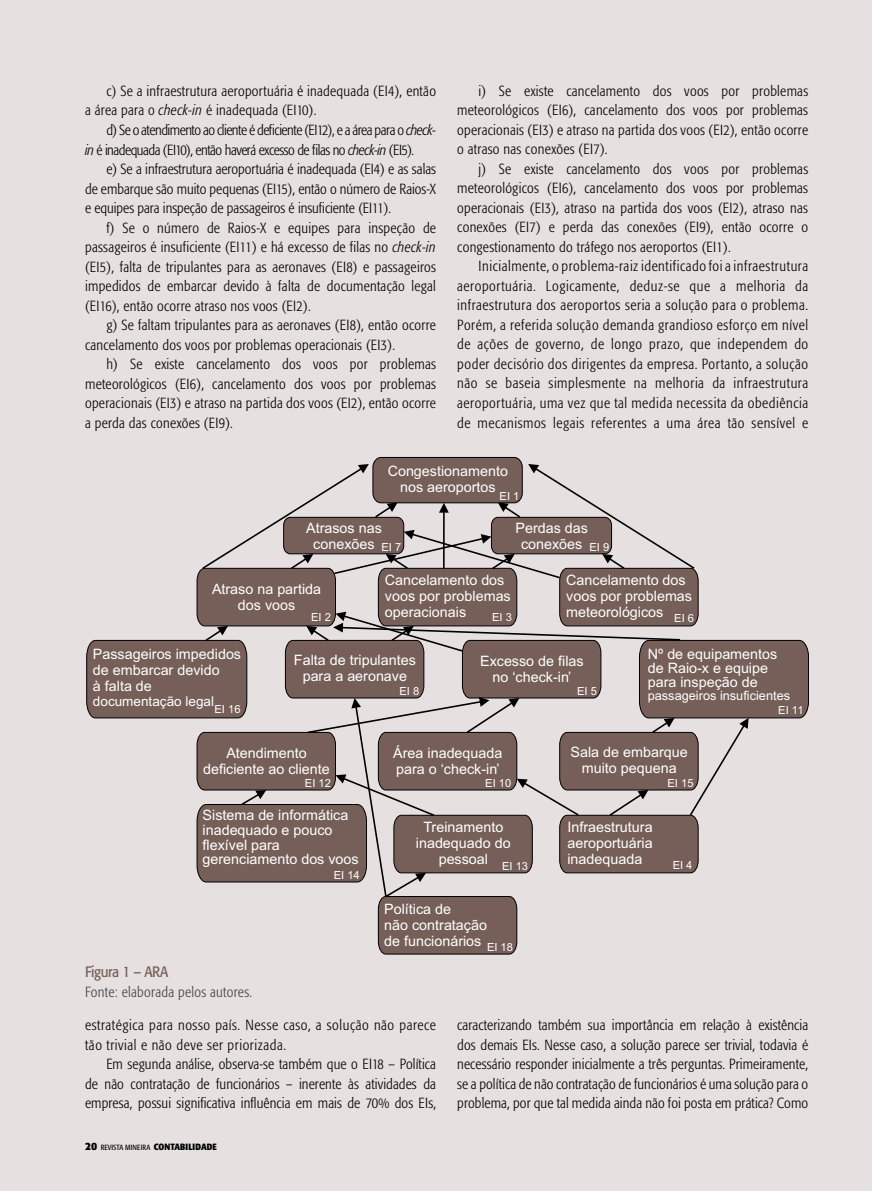
<style>
.page{position:relative;width:872px;height:1191px;background:#e6e0e1}
.page>*{position:absolute;margin:0;border:0;box-sizing:border-box;transform-origin:0 0}
.t1{font:15px "Formata";letter-spacing:-.03em;color:#755f58;scale:.9 1}
.t2{font:300 condensed 14.55px/19.5px "Formata";letter-spacing:.02em;color:#000;text-align:justify}
.t3{font:300 condensed 14.55px/19.5px "Formata";letter-spacing:-.03em;color:#000}
.t4{font:300 condensed 14.55px/19.5px "Formata";letter-spacing:.04em;color:#000}
.t5{font:300 condensed 14.55px "Formata";letter-spacing:.02em;color:#414142}
.t6{font:14.4px/16px "Arial";color:#fff;text-align:center}
.t7{font:13.5px "Arial";color:#fff}
.t8{font:12.75px "Arial";color:#fff}
.t9{font:11.1px "Arial";color:#fff}
.t10{font:condensed 7.5px "Formata";letter-spacing:.02em;color:#000}
.s1{font-style:italic}
.s2{font-weight:700;font-stretch:normal;font-size:10.5px}
.s3{font-weight:700;font-size:9px}
</style>
<div class="page">
<svg style="left:86px;top:457px;width:722px;height:498px"></svg>
<p class="t2" style="left:85px;top:81px;width:352px;text-indent:21px">c) Se a infraestrutura aeroportuária é inadequada (EI4), então a área para o <span class="s1">check-in</span> é inadequada (EI10).</p>
<p class="t3" style="left:85px;top:120px;width:352px;text-indent:21px">d) Se o atendimento ao cliente é deficiente (EI12), e a área para o <span class="s1">check&shy;in</span> é inadequada (EI10), então haverá excesso de filas no <span class="s1">check-in</span> (EI5).</p>
<p class="t2" style="left:85px;top:159px;width:352px;text-indent:21px">e) Se a infraestrutura aeroportuária é inadequada (EI4) e as salas de embarque são muito pequenas (EI15), então o número de Raios-X e equipes para inspeção de passageiros é insuficiente (EI11).</p>
<p class="t2" style="left:85px;top:218px;width:352px;text-indent:21px">f) Se o número de Raios-X e equipes para inspeção de passageiros é insuficiente (EI11) e há excesso de filas no <span class="s1">check-in </span>(EI5), falta de tripulantes para as aeronaves (EI8) e passageiros impedidos de embarcar devido à falta de documentação legal (EI16), então ocorre atraso nos voos (EI2).</p>
<p class="t2" style="left:85px;top:315px;width:352px;text-indent:21px">g) Se faltam tripulantes para as aeronaves (EI8), então ocorre cancelamento dos voos por problemas operacionais (EI3).</p>
<p class="t2" style="left:85px;top:354px;width:352px;text-indent:21px">h) Se existe cancelamento dos voos por problemas meteorológicos (EI6), cancelamento dos voos por problemas operacionais (EI3) e atraso na partida dos voos (EI2), então ocorre a perda das conexões (EI9).</p>
<p class="t2" style="left:457px;top:81px;width:352px;text-indent:21px">i) Se existe cancelamento dos voos por problemas meteorológicos (EI6), cancelamento dos voos por problemas operacionais (EI3) e atraso na partida dos voos (EI2), então ocorre o atraso nas conexões (EI7).</p>
<p class="t2" style="left:457px;top:159px;width:352px;text-indent:21px">j) Se existe cancelamento dos voos por problemas meteorológicos (EI6), cancelamento dos voos por problemas operacionais (EI3), atraso na partida dos voos (EI2), atraso nas conexões (EI7) e perda das conexões (EI9), então ocorre o congestionamento do tráfego nos aeroportos (EI1).</p>
<p class="t2" style="left:457px;top:257px;width:352px;text-indent:21px">Inicialmente, o problema-raiz identificado foi a infraestrutura aeroportuária. Logicamente, deduz-se que a melhoria da infraestrutura dos aeroportos seria a solução para o problema.<br>Porém, a referida solução demanda grandioso esforço em nível de ações de governo, de longo prazo, que independem do poder decisório dos dirigentes da empresa. Portanto, a solução não se baseia simplesmente na melhoria da infraestrutura aeroportuária, uma vez que tal medida necessita da obediência de mecanismos legais referentes a uma área tão sensível e</p>
<p class="t6" style="left:388px;top:463px;width:122px">Congestionamento nos aeroportos</p>
<p class="t9" style="left:499px;top:489px;width:21px">EI 1</p>
<p class="t6" style="left:306px;top:520px;width:77px">Atrasos nas conexões</p>
<p class="t6" style="left:515px;top:520px;width:74px">Perdas das conexões</p>
<p class="t6" style="left:212px;top:581px;width:111px">Atraso na partida dos voos</p>
<p class="t6" style="left:385px;top:572px;width:127px;text-align:left">Cancelamento dos voos por problemas operacionais</p>
<p class="t6" style="left:566px;top:572px;width:127px;text-align:left">Cancelamento dos voos por problemas meteorológicos</p>
<p class="t6" style="left:93px;top:646px;width:150px;text-align:left">Passageiros impedidos de embarcar devido<br>à falta de</p>
<p class="t7" style="left:93px;top:694px;width:123px">documentação legal</p>
<p class="t9" style="left:381px;top:541px;width:21px">EI 7</p>
<p class="t9" style="left:589px;top:541px;width:21px">EI 9</p>
<p class="t9" style="left:311px;top:611px;width:21px">EI 2</p>
<p class="t9" style="left:492px;top:611px;width:21px">EI 3</p>
<p class="t9" style="left:674px;top:612px;width:21px">EI 6</p>
<p class="t6" style="left:294px;top:652px;width:123px">Falta de tripulantes para a aeronave</p>
<p class="t6" style="left:480px;top:653px;width:105px">Excesso de filas no ‘check-in’</p>
<p class="t6" style="left:648px;top:647px;width:131px;line-height:14.1px;text-align:left">Nº de equipamentos de Raio-x e equipe para inspeção de</p>
<p class="t8" style="left:648px;top:688px;width:144px">passageiros insuficientes</p>
<p class="t9" style="left:399px;top:685px;width:21px">EI 8</p>
<p class="t9" style="left:577px;top:685px;width:21px">EI 5</p>
<p class="t9" style="left:214px;top:703px;width:28px">EI 16</p>
<p class="t9" style="left:778px;top:704px;width:27px">EI 11</p>
<p class="t6" style="left:203px;top:745px;width:128px">Atendimento deficiente ao cliente</p>
<p class="t6" style="left:393px;top:745px;width:111px;text-align:left">Área inadequada para o ‘check-in’</p>
<p class="t6" style="left:570px;top:744px;width:119px">Sala de embarque muito pequena</p>
<p class="t6" style="left:203px;top:808px;width:158px;line-height:14.7px;text-align:left">Sistema de informática inadequado e pouco flexível para gerenciamento dos voos</p>
<p class="t6" style="left:416px;top:818px;width:96px">Treinamento inadequado do pessoal</p>
<p class="t6" style="left:567px;top:819px;width:87px;text-align:justify">Infraestrutura aeroportuária inadequada</p>
<p class="t6" style="left:384px;top:901px;width:104px;text-align:left">Política de<br>não contratação de funcionários</p>
<p class="t9" style="left:305px;top:776px;width:28px">EI 12</p>
<p class="t9" style="left:485px;top:777px;width:28px">EI 10</p>
<p class="t9" style="left:667px;top:777px;width:28px">EI 15</p>
<p class="t9" style="left:502px;top:860px;width:28px">EI 13</p>
<p class="t9" style="left:672px;top:859px;width:21px">EI 4</p>
<p class="t9" style="left:334px;top:868px;width:28px">EI 14</p>
<p class="t9" style="left:487px;top:941px;width:28px">EI 18</p>
<p class="t1" style="left:85px;top:963px;width:94px">Figura 1 – ARA</p>
<p class="t5" style="left:85px;top:983px;width:169px">Fonte: elaborada pelos autores.</p>
<p class="t4" style="left:85px;top:1015px;width:352px">estratégica para nosso país. Nesse caso, a solução não parece tão trivial e não deve ser priorizada.</p>
<p class="t2" style="left:85px;top:1054px;width:352px;text-indent:21px">Em segunda análise, observa-se também que o EI18 – Política de não contratação de funcionários – inerente às atividades da empresa, possui significativa influência em mais de 70% dos EIs,</p>
<p class="t10" style="left:85px;top:1142px;width:133px"><span class="s2">20</span> REVISTA MINEIRA <span class="s3">CONTABILIDADE</span></p>
<p class="t2" style="left:457px;top:1015px;width:352px">caracterizando também sua importância em relação à existência dos demais EIs. Nesse caso, a solução parece ser trivial, todavia é necessário responder inicialmente a três perguntas. Primeiramente, se a política de não contratação de funcionários é uma solução para o problema, por que tal medida ainda não foi posta em prática? Como</p>
</div>
